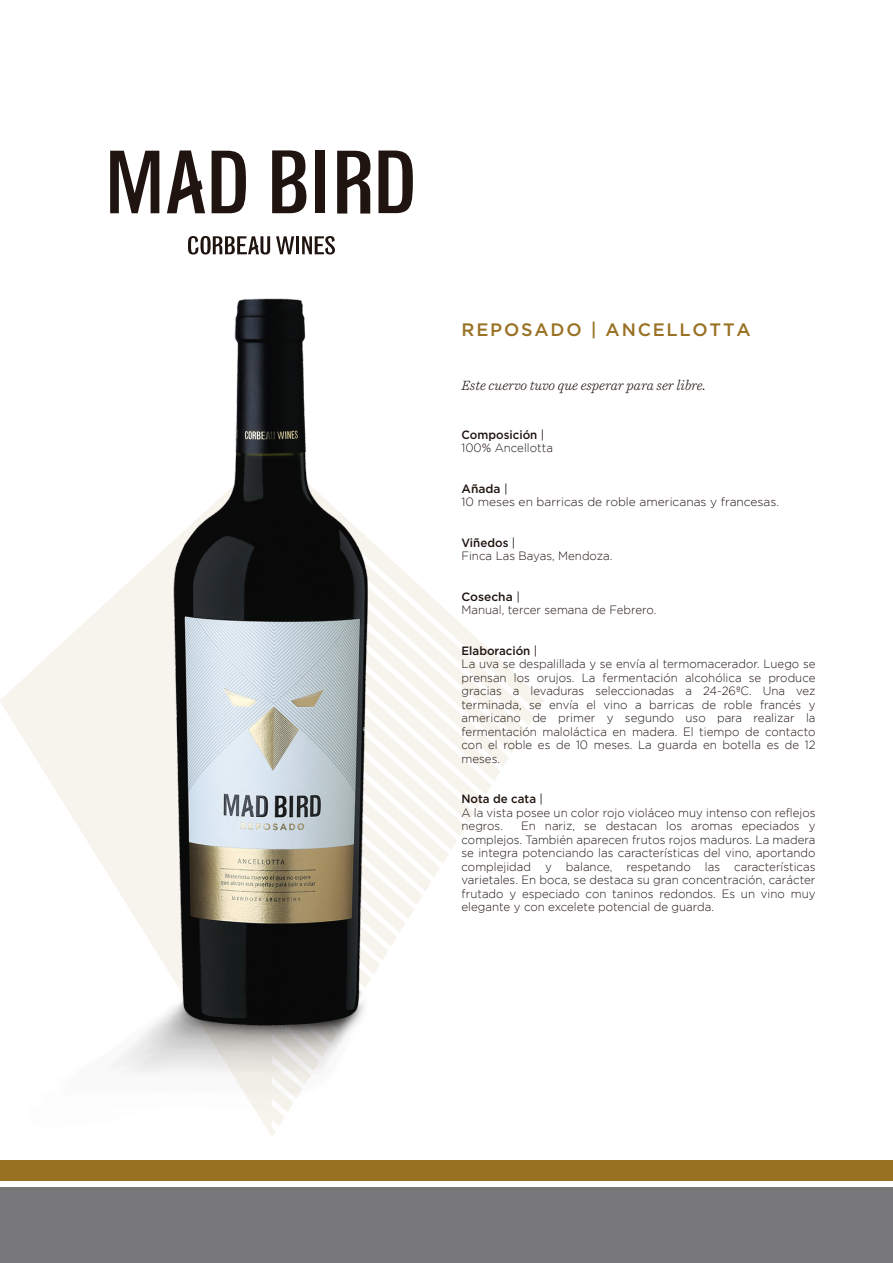
<style>
.page{position:relative;width:893px;height:1263px;background:#fff}
.page>*{position:absolute;margin:0;border:0;box-sizing:border-box;transform-origin:0 0}
.t1{font:500 18px "Gotham";letter-spacing:.1em;color:#997123}
.t2{font:italic 300 13.5px "Harriet Text";color:#1f1410}
.t3{font:300 12px/13.5px "Gotham";color:#1f1410;scale:.96 1}
.t4{font:300 12px/13.5px "Gotham";color:#1f1410}
.s1{font-weight:500}
.s2{font-weight:400}
</style>
<div class="page">
<svg style="left:270px;top:616px;width:274px;height:520px"></svg>
<div style="left:0;top:1188px;width:893px;height:75px;background:#78777a"></div>
<div style="left:0;top:1161px;width:893px;height:20px;background:#997123"></div>
<svg style="left:110px;top:151px;width:49px;height:62px"></svg>
<svg style="left:212px;top:151px;width:34px;height:62px"></svg>
<svg style="left:167px;top:150px;width:38px;height:63px"></svg>
<div style="left:315px;top:151px;width:10px;height:62px;background:#1f1410"></div>
<svg style="left:378px;top:151px;width:35px;height:62px"></svg>
<svg style="left:337px;top:151px;width:33px;height:63px"></svg>
<svg style="left:272px;top:150px;width:34px;height:63px"></svg>
<svg style="left:276px;top:236px;width:18px;height:18px"></svg>
<hr style="left:296px;top:236px;width:3px;height:18px;background:#1f1410">
<svg style="left:302px;top:236px;width:33px;height:19px"></svg>
<svg style="left:188px;top:236px;width:82px;height:19px"></svg>
<img style="left:0;top:298px;width:452px;height:836px">
<h1 class="t1" style="left:462px;top:318px;width:291px">REPOSADO | ANCELLOTTA</h1>
<p class="t2" style="left:462px;top:376px;width:246px">Este cuervo tuvo que esperar para ser libre.</p>
<p class="t3" style="left:462px;top:427px;width:97px"><span class="s1">Composición</span> <span class="s2">|<br></span>100% Ancellotta</p>
<p class="t4" style="left:462px;top:481px;width:319px"><span class="s1">Añada</span> <span class="s2">|<br></span>10 meses en barricas de roble americanas y francesas.</p>
<p class="t3" style="left:462px;top:535px;width:159px"><span class="s1">Viñedos</span> <span class="s2">|<br></span>Finca Las Bayas, Mendoza.</p>
<p class="t3" style="left:462px;top:589px;width:204px"><span class="s1">Cosecha</span> <span class="s2">|<br></span>Manual, tercer semana de Febrero.</p>
<p class="t3" style="left:462px;top:643px;width:370px"><span class="s1">Elaboración</span> <span class="s2">|<br></span>La uva se despalillada y se envía al termomacerador. Luego se prensan los orujos. La fermentación alcohólica se produce gracias a levaduras seleccionadas a 24-26ºC. Una vez terminada, se envía el vino a barricas de roble francés y americano de primer y segundo uso para realizar la fermentación maloláctica en madera. El tiempo de contacto con el roble es de 10 meses. La guarda en botella es de 12 meses.</p>
<p class="t3" style="left:462px;top:792px;width:370px"><span class="s1">Nota de cata</span> <span class="s2">|<br></span>A la vista posee un color rojo violáceo muy intenso con reflejos negros.</p>
<p class="t3" style="left:462px;top:819px;width:370px;text-align:justify;text-indent:60px">En nariz, se destacan los aromas epeciados y complejos. También aparecen frutos rojos maduros. La madera se integra potenciando las características del vino, aportando complejidad y balance, respetando las características varietales. En boca, se destaca su gran concentración, carácter frutado y especiado con taninos redondos. Es un vino muy elegante y con excelete potencial de guarda.</p>
</div>
